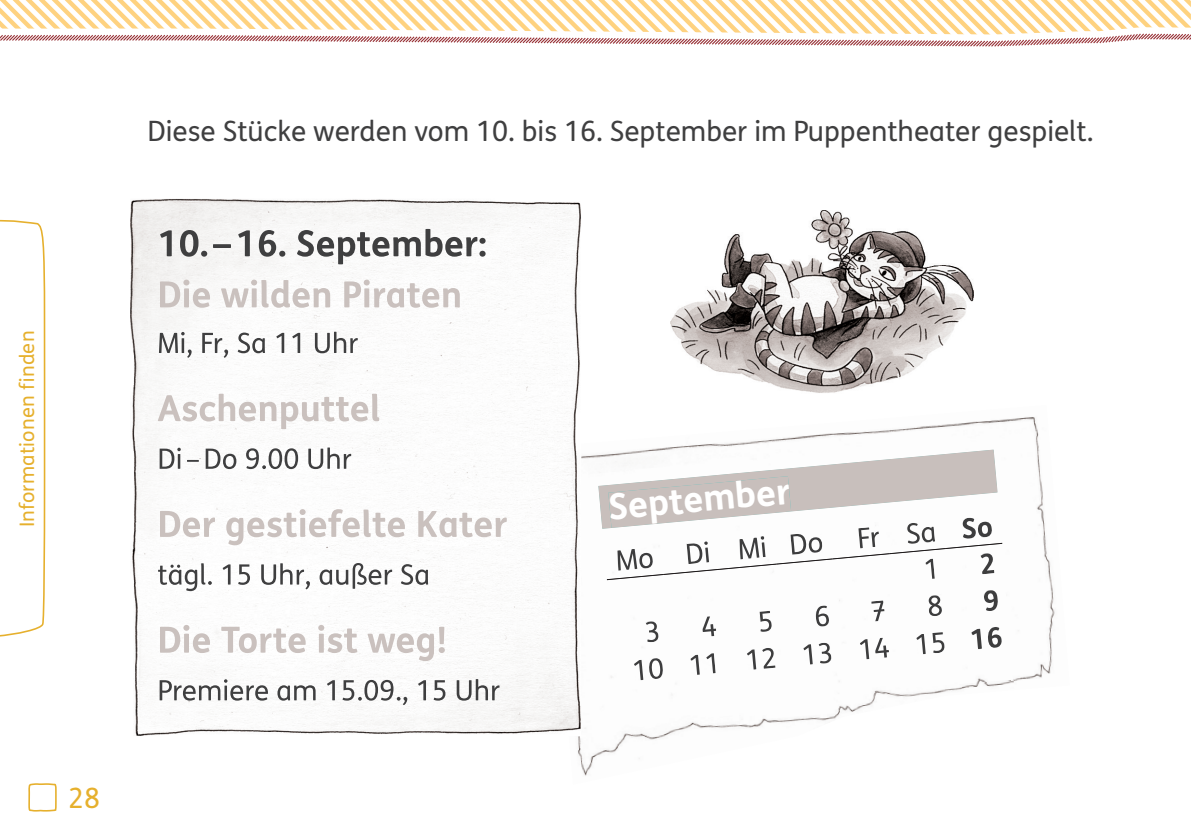
<style>
.page{position:relative;width:1191px;height:840px;background:#fff}
.page>*{position:absolute;margin:0;border:0;box-sizing:border-box;transform-origin:0 0}
.t1{font:700 36px "FS Klett GSV";color:#fff}
.t2{font:28px "FS Klett GSV";color:#3f3f40}
.t3{font:28px "FS Klett GSV";color:#e6b02d}
.t4{font:20px "FS Klett GSV";letter-spacing:.01em;color:#e6b02d}
</style>
<div class="page">
<img style="left:581px;top:440px;width:186px;height:238px">
<img style="left:767px;top:421px;width:223px;height:258px">
<img style="left:990px;top:417px;width:65px;height:264px">
<img style="left:578px;top:679px;width:436px;height:97px">
<img style="left:607px;top:573px;width:56px;height:7px">
<img style="left:663px;top:568px;width:57px;height:6px">
<img style="left:720px;top:563px;width:56px;height:6px">
<img style="left:776px;top:558px;width:57px;height:6px">
<img style="left:832px;top:553px;width:57px;height:6px">
<img style="left:889px;top:547px;width:56px;height:7px">
<img style="left:945px;top:542px;width:57px;height:6px">
<svg style="left:598px;top:449px;width:399px;height:79px"></svg>
<img style="left:616px;top:547px;width:37px;height:23px">
<img style="left:686px;top:541px;width:23px;height:23px">
<img style="left:738px;top:535px;width:28px;height:24px">
<img style="left:790px;top:531px;width:33px;height:23px">
<img style="left:858px;top:526px;width:22px;height:22px">
<img style="left:906px;top:521px;width:29px;height:23px">
<img style="left:961px;top:515px;width:31px;height:24px">
<img style="left:925px;top:558px;width:10px;height:21px">
<img style="left:980px;top:552px;width:14px;height:22px">
<img style="left:645px;top:620px;width:14px;height:22px">
<img style="left:701px;top:615px;width:15px;height:21px">
<img style="left:758px;top:610px;width:14px;height:21px">
<img style="left:815px;top:605px;width:14px;height:21px">
<img style="left:871px;top:600px;width:14px;height:21px">
<img style="left:927px;top:594px;width:15px;height:22px">
<img style="left:983px;top:589px;width:15px;height:22px">
<img style="left:633px;top:657px;width:30px;height:23px">
<img style="left:690px;top:652px;width:25px;height:23px">
<img style="left:746px;top:647px;width:29px;height:22px">
<img style="left:803px;top:641px;width:29px;height:24px">
<img style="left:859px;top:636px;width:30px;height:23px">
<img style="left:916px;top:631px;width:29px;height:23px">
<img style="left:971px;top:626px;width:31px;height:23px">
<img style="left:130px;top:199px;width:451px;height:536px">
<img style="left:160px;top:229px;width:325px;height:35px">
<img style="left:160px;top:279px;width:300px;height:28px">
<img style="left:159px;top:331px;width:199px;height:26px">
<img style="left:158px;top:393px;width:221px;height:36px">
<img style="left:160px;top:447px;width:191px;height:22px">
<img style="left:160px;top:509px;width:347px;height:36px">
<img style="left:158px;top:562px;width:270px;height:28px">
<img style="left:160px;top:624px;width:287px;height:36px">
<img style="left:160px;top:678px;width:339px;height:26px">
<img style="left:670px;top:210px;width:303px;height:183px">
<svg style="left:0;top:219px;width:46px;height:417px"></svg>
<svg style="left:0;top:0;width:1190px;height:32px"></svg>
<svg style="left:0;top:32px;width:1190px;height:15px"></svg>
<svg style="left:28px;top:783px;width:29px;height:28px"></svg>
<p class="t4" style="left:13px;top:527px;width:198px;rotate:-90deg">Informationen finden</p>
<p class="t2" style="left:147px;top:111px;width:947px">Diese Stücke werden vom 10. bis 16. September im Puppentheater gespielt.</p>
<p class="t1" style="left:606px;top:479px;width:184px;rotate:-5deg">September</p>
<p class="t3" style="left:68px;top:778px;width:33px">28</p>
</div>
